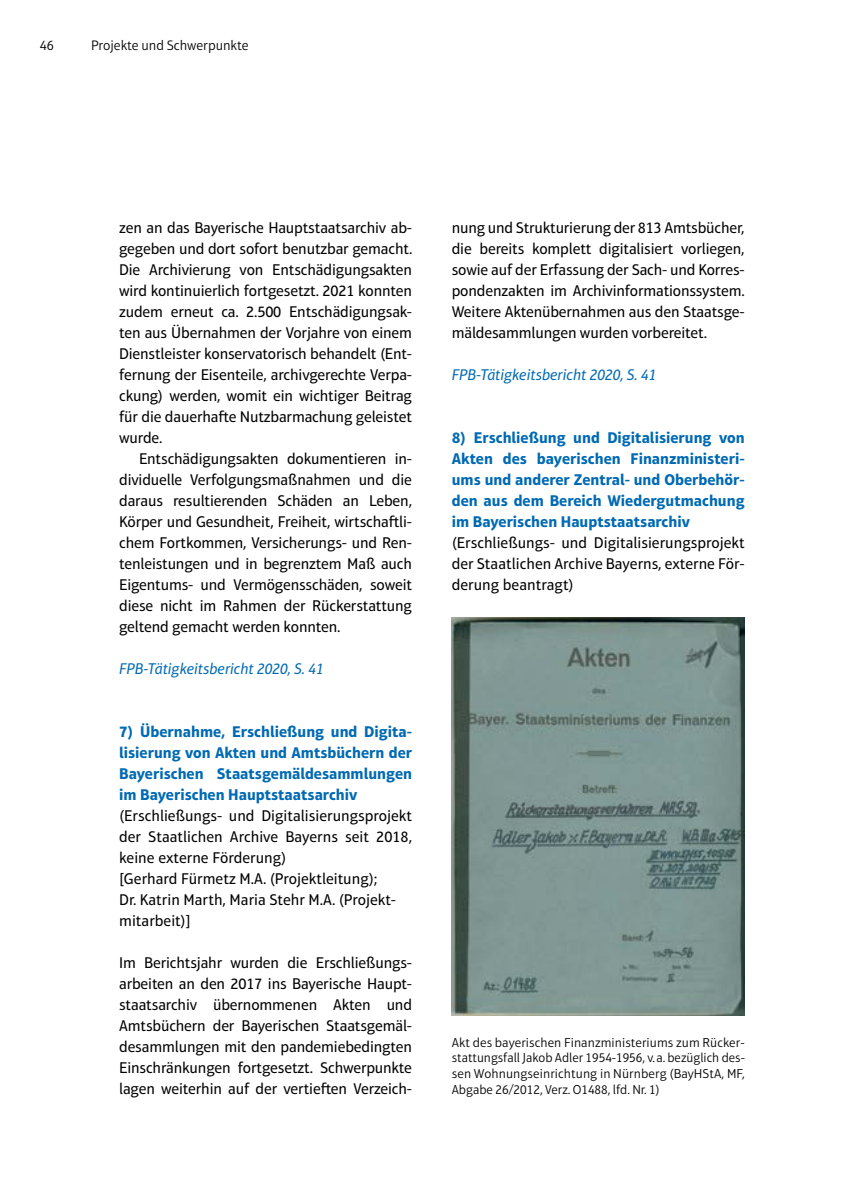
<style>
.page{position:relative;width:844px;height:1191px;background:#fff}
.page>*{position:absolute;margin:0;border:0;box-sizing:border-box;transform-origin:0 0}
.t1{font:15.75px/21px "Aptifer Sans LT Pro";letter-spacing:-.01em;color:#000;text-align:justify}
.t2{font:700 15.75px/21px "Aptifer Sans LT Pro";color:#006ab3;text-align:justify}
.t3{font:italic 15.75px "Aptifer Sans LT Pro";color:#006ab3}
.t4{font:300 14px "Aptifer Sans LT Pro";color:#000}
.t5{font:300 13.12px/15.8px "Aptifer Sans LT Pro";color:#000;text-align:justify}
</style>
<div class="page">
<img style="left:451px;top:617px;width:293px;height:398px">
<p class="t4" style="left:40px;top:38px;width:16px">46</p>
<p class="t4" style="left:91px;top:38px;width:159px">Projekte und Schwerpunkte</p>
<p class="t1" style="left:119px;top:217px;width:295px">zen an das Bayerische Hauptstaatsarchiv ab&shy;gegeben und dort sofort benutzbar gemacht.<br>Die Archivierung von Entschädigungsakten wird kontinuierlich fortgesetzt. 2021 konnten zudem erneut ca. 2.500 Entschädigungsak&shy;ten aus Übernahmen der Vorjahre von einem Dienstleister konservatorisch behandelt (Ent&shy;fernung der Eisenteile, archivgerechte Verpa&shy;ckung) werden, womit ein wichtiger Beitrag für die dauerhafte Nutzbarmachung geleistet wurde.</p>
<p class="t1" style="left:119px;top:448px;width:294px;text-indent:20px">Entschädigungsakten dokumentieren in&shy;dividuelle Verfolgungsmaßnahmen und die daraus resultierenden Schäden an Leben, Körper und Gesundheit, Freiheit, wirtschaftli&shy;chem Fortkommen, Versicherungs- und Ren&shy;tenleistungen und in begrenztem Maß auch Eigentums- und Vermögensschäden, soweit diese nicht im Rahmen der Rückerstattung geltend gemacht werden konnten.</p>
<p class="t3" style="left:119px;top:659px;width:206px">FPB-Tätigkeitsbericht 2020, S. 41</p>
<p class="t2" style="left:119px;top:721px;width:294px">7) Übernahme, Erschließung und Digita&shy;lisierung von Akten und Amtsbüchern der Bayerischen Staatsgemäldesammlungen im Bayerischen Hauptstaatsarchiv</p>
<p class="t1" style="left:119px;top:805px;width:294px;text-align:left">(Erschließungs- und Digitalisierungsprojekt der Staatlichen Archive Bayerns seit 2018, keine externe Förderung)<br>[Gerhard Fürmetz M.A. (Projektleitung);<br>Dr. Katrin Marth, Maria Stehr M.A. (Projekt&shy;mitarbeit)]</p>
<p class="t1" style="left:119px;top:952px;width:294px">Im Berichtsjahr wurden die Erschließungs&shy;arbeiten an den 2017 ins Bayerische Haupt&shy;staatsarchiv übernommenen Akten und Amtsbüchern der Bayerischen Staatsgemäl&shy;desammlungen mit den pandemiebedingten Einschränkungen fortgesetzt. Schwerpunkte lagen weiterhin auf der vertieften Verzeich-</p>
<p class="t1" style="left:451px;top:217px;width:294px">nung und Strukturierung der 813 Amtsbücher, die bereits komplett digitalisiert vorliegen, sowie auf der Erfassung der Sach- und Korres&shy;pondenzakten im Archivinformationssystem.<br>Weitere Aktenübernahmen aus den Staatsge&shy;mäldesammlungen wurden vorbereitet.</p>
<p class="t3" style="left:451px;top:365px;width:206px">FPB-Tätigkeitsbericht 2020, S. 41</p>
<p class="t2" style="left:451px;top:427px;width:294px">8) Erschließung und Digitalisierung von Akten des bayerischen Finanzministeri&shy;ums und anderer Zentral- und Oberbehör&shy;den aus dem Bereich Wiedergutmachung im Bayerischen Hauptstaatsarchiv</p>
<p class="t1" style="left:451px;top:532px;width:294px">(Erschließungs- und Digitalisierungsprojekt der Staatlichen Archive Bayerns, externe För&shy;derung beantragt)</p>
<p class="t5" style="left:451px;top:1034px;width:294px">Akt des bayerischen Finanzministeriums zum Rücker&shy;stattungsfall Jakob Adler 1954-1956, v.a. bezüglich des&shy;sen Wohnungseinrichtung in Nürnberg (BayHStA, MF, Abgabe 26/2012, Verz. O1488, lfd. Nr. 1)</p>
</div>
